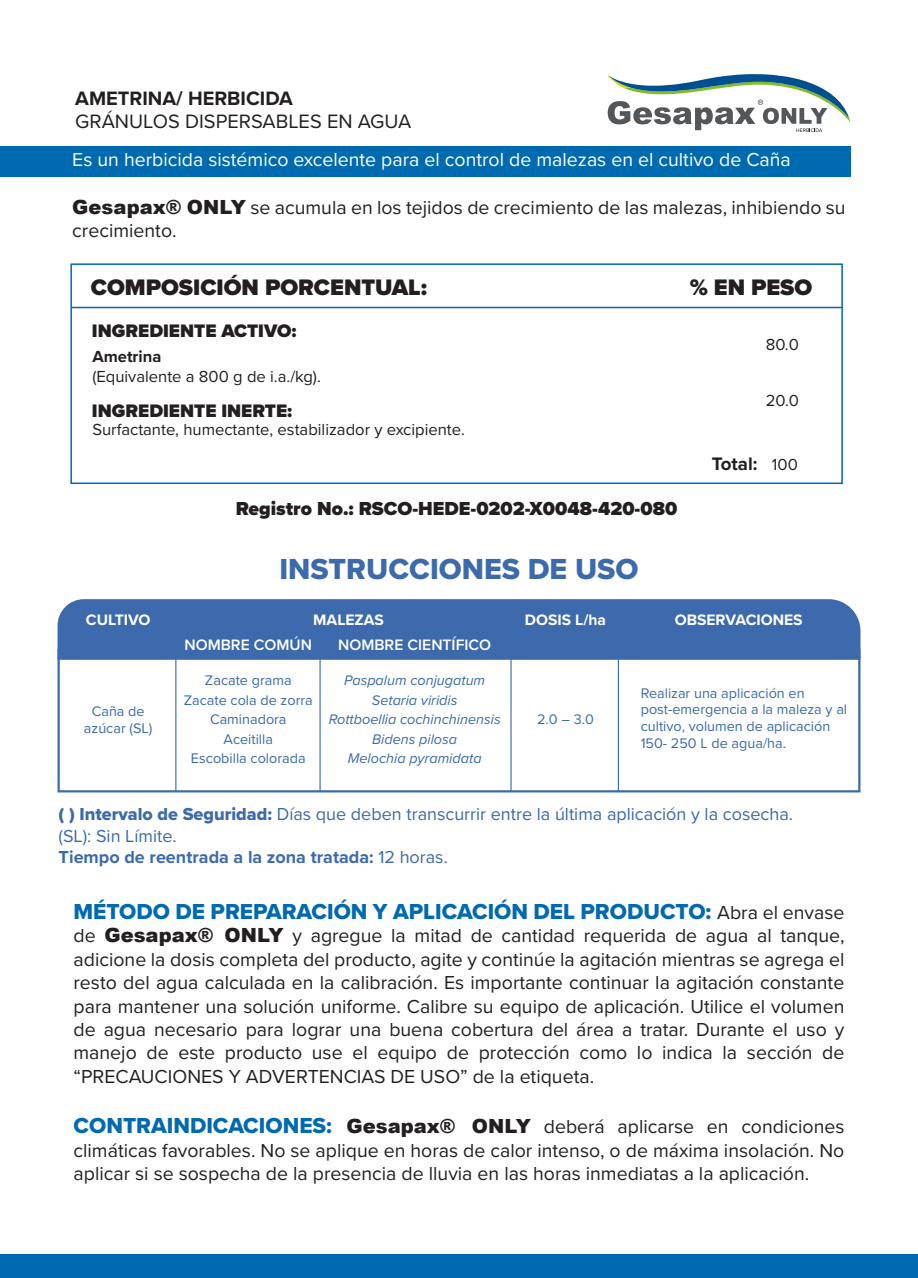
<style>
.page{position:relative;width:918px;height:1278px;background:#fff}
.page>*{position:absolute;margin:0;border:0;box-sizing:border-box;transform-origin:0 0}
.t1{font:30.15px "Proxima Nova Extrabld";color:#3c6aac}
.t2{font:900 23.25px "Proxima Nova";color:#231f20}
.t3{font:22.5px "Proxima Nova Extrabld";color:#006ab1}
.t4{font:20.1px "Proxima Nova";color:#231f20}
.t5{font:700 20.1px "Proxima Nova";color:#231f20}
.t6{font:19.5px/23.4px "Proxima Nova";color:#231f20;text-align:justify}
.t7{font:19.5px "Proxima Nova";color:#fff}
.t8{font:900 19.5px "Proxima Nova";color:#231f20}
.t9{font:900 18.75px "Proxima Nova";color:#231f20}
.t10{font:700 18.75px "Proxima Nova";color:#231f20}
.t11{font:18px/21.6px "Proxima Nova";color:#3c6aac}
.t12{font:16.65px "Proxima Nova";color:#231f20}
.t13{font:700 16.65px "Proxima Nova";color:#231f20}
.t14{font:700 15.6px "Proxima Nova";color:#fff}
.t15{font:600 15.6px "Proxima Nova";color:#fff}
.t16{font:14.4px/19.5px "Proxima Nova";color:#3c6aac;text-align:center}
.t17{font:italic 14.4px/19.5px "Proxima Nova";color:#3c6aac;text-align:center}
.s1{font-family:"Arial";font-weight:900}
.s2{font-weight:400;font-size:16.65px}
.s3{font-family:"Proxima Nova Extrabld"}
.s4{font-weight:700}
.s5{font-family:"Proxima Nova";font-size:19.5px;color:#231f20}
.s6{font-family:"Proxima Nova Extrabld";font-size:22.5px;color:#006ab1}
</style>
<div class="page">
<div style="left:0;top:146px;width:851px;height:30px;background:#006ab1"></div>
<div style="left:70px;top:263px;width:773px;height:221px;border:2px solid #006ab1"></div>
<hr style="left:71px;top:307px;width:771px;height:1px;background:#006ab1">
<div style="left:0;top:1253px;width:918px;height:24px;background:#006ab1"></div>
<svg style="left:608px;top:74px;width:242px;height:58px"></svg>
<div style="left:57px;top:599px;width:804px;height:61px;background:#3c6aac"></div>
<div style="left:58px;top:649px;width:802px;height:143px;border:2px solid #3c6aac"></div>
<hr style="left:618px;top:650px;width:1px;height:141px;background:#3c6aac">
<hr style="left:175px;top:650px;width:1px;height:141px;background:#3c6aac">
<hr style="left:510px;top:650px;width:2px;height:141px;background:#3c6aac">
<hr style="left:320px;top:650px;width:1px;height:141px;background:#3c6aac">
<p class="t5" style="left:75px;top:83px;width:219px">AMETRINA/ HERBICIDA</p>
<p class="t4" style="left:75px;top:106px;width:337px">GRÁNULOS DISPERSABLES EN AGUA</p>
<p class="t7" style="left:72px;top:145px;width:720px">Es un herbicida sistémico excelente para el control de malezas en el cultivo de Caña</p>
<p class="t6" style="left:72px;top:194px;width:775px"><span class="s1">Gesapax® ONLY</span> se acumula en los tejidos de crecimiento de las malezas, inhibiendo su crecimiento.</p>
<p class="t2" style="left:91px;top:270px;width:338px">COMPOSICIÓN PORCENTUAL:</p>
<p class="t9" style="left:92px;top:317px;width:206px">INGREDIENTE ACTIVO:</p>
<p class="t13" style="left:92px;top:344px;width:71px">Ametrina</p>
<p class="t12" style="left:92px;top:364px;width:230px">(Equivalente a 800 g de i.a./kg).</p>
<p class="t9" style="left:92px;top:396px;width:202px">INGREDIENTE INERTE:</p>
<p class="t12" style="left:92px;top:417px;width:374px">Surfactante, humectante, estabilizador y excipiente.</p>
<p class="t8" style="left:236px;top:493px;width:443px">Registro No.: RSCO-HEDE-0202-X0048-420-080</p>
<p class="t2" style="left:690px;top:270px;width:124px">% EN PESO</p>
<p class="t12" style="left:766px;top:332px;width:35px">80.0</p>
<p class="t12" style="left:766px;top:387px;width:35px">20.0</p>
<p class="t10" style="left:712px;top:449px;width:88px">Total: <span class="s2">100</span></p>
<h1 class="t1" style="left:279px;top:546px;width:361px">INSTRUCCIONES DE USO</h1>
<p class="t14" style="left:86px;top:608px;width:66px">CULTIVO</p>
<p class="t16" style="left:84px;top:702px;width:70px;line-height:16.6px">Caña de azúcar (SL)</p>
<p class="t14" style="left:313px;top:608px;width:72px">MALEZAS</p>
<p class="t14" style="left:525px;top:608px;width:83px">DOSIS L/ha</p>
<p class="t14" style="left:675px;top:608px;width:129px">OBSERVACIONES</p>
<p class="t15" style="left:184px;top:633px;width:129px">NOMBRE COMÚN</p>
<p class="t15" style="left:338px;top:633px;width:155px">NOMBRE CIENTÍFICO</p>
<p class="t16" style="left:184px;top:669px;width:130px">Zacate grama<br>Zacate cola de zorra<br>Caminadora<br>Aceitilla<br>Escobilla colorada</p>
<p class="t17" style="left:329px;top:669px;width:173px">Paspalum conjugatum<br>Setaria viridis<br>Rottboellia cochinchinensis<br>Bidens pilosa<br>Melochia pyramidata</p>
<p class="t16" style="left:537px;top:709px;width:58px">2.0 – 3.0</p>
<p class="t16" style="left:641px;top:684px;width:208px;line-height:16.6px;text-align:left">Realizar una aplicación en post-emergencia a la maleza y al cultivo, volumen de aplicación<br>150- 250 L de agua/ha.</p>
<p class="t11" style="left:59px;top:802px;width:736px"><span class="s3">( ) Intervalo de Seguridad:</span> Días que deben transcurrir entre la última aplicación y la cosecha. (SL): Sin Límite.<br><span class="s4">Tiempo de reentrada a la zona tratada:</span> 12 horas.</p>
<p class="t3" style="left:74px;top:894px;width:772px">MÉTODO DE PREPARACIÓN Y APLICACIÓN DEL PRODUCTO: <span class="s5">Abra el envase</span></p>
<p class="t6" style="left:74px;top:923px;width:773px">de <span class="s1">Gesapax® ONLY</span> y agregue la mitad de cantidad requerida de agua al tanque, adicione la dosis completa del producto, agite y continúe la agitación mientras se agrega el resto del agua calculada en la calibración. Es importante continuar la agitación constante para mantener una solución uniforme. Calibre su equipo de aplicación. Utilice el volumen de agua necesario para lograr una buena cobertura del área a tratar. Durante el uso y manejo de este producto use el equipo de protección como lo indica la sección de “PRECAUCIONES Y ADVERTENCIAS DE USO” de la etiqueta.</p>
<p class="t6" style="left:74px;top:1113px;width:772px"><span class="s6">CONTRAINDICACIONES:</span> <span class="s1">Gesapax® ONLY</span> deberá aplicarse en condiciones climáticas favorables. No se aplique en horas de calor intenso, o de máxima insolación. No aplicar si se sospecha de la presencia de lluvia en las horas inmediatas a la aplicación.</p>
</div>
